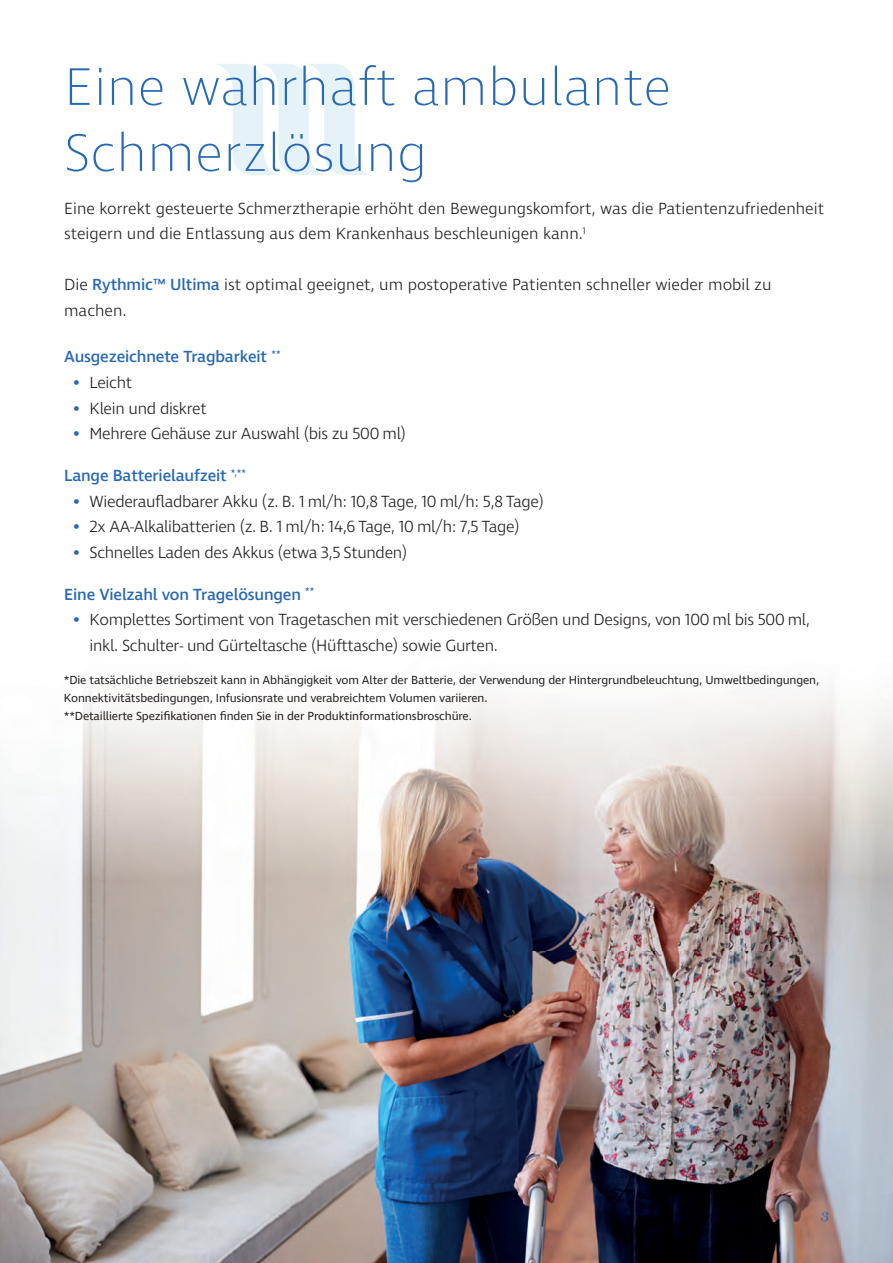
<style>
.page{position:relative;width:893px;height:1263px;background:#fff}
.page>*{position:absolute;margin:0;border:0;box-sizing:border-box;transform-origin:0 0}
.t1{font:200 54px/66px "Ingra";letter-spacing:.01em;color:#2869b3}
.t2{font:300 16.5px/25.5px "Ingra";letter-spacing:-.02em;color:#231f20}
.t3{font:300 16.5px/25.5px "Ingra";color:#231f20}
.t4{font:500 16.5px "Ingra";letter-spacing:-.01em;color:#2869b3}
.t5{font:15px "Miller Display";color:#2869b3}
.t6{font:12px/18px "Ingra";letter-spacing:-.01em;color:#231f20}
.s1{font-weight:500;color:#2869b3}
.s2{font-weight:500;font-size:18.75px;color:#2869b3}
</style>
<div class="page">
<img style="left:0;top:692px;width:893px;height:571px">
<svg style="left:217px;top:64px;width:153px;height:111px"></svg>
<h1 class="t1" style="left:64px;top:57px;width:609px">Eine wahrhaft ambulante<br>Schmerzlösung</h1>
<p class="t3" style="left:64px;top:196px;width:761px">Eine korrekt gesteuerte Schmerztherapie erhöht den Bewegungskomfort, was die Patientenzufriedenheit steigern und die Entlassung aus dem Krankenhaus beschleunigen kann.<sup>1</sup></p>
<p class="t3" style="left:64px;top:273px;width:709px">Die <span class="s1">Rythmic™ Ultima</span> ist optimal geeignet, um postoperative Patienten schneller wieder mobil zu machen.</p>
<p class="t4" style="left:64px;top:347px;width:218px">Ausgezeichnete Tragbarkeit <sup>**</sup></p>
<p class="t2" style="left:73px;top:370px;width:61px"><span class="s2">•</span> Leicht</p>
<p class="t2" style="left:73px;top:396px;width:136px"><span class="s2">•</span> Klein und diskret</p>
<p class="t2" style="left:73px;top:421px;width:335px"><span class="s2">•</span> Mehrere Gehäuse zur Auswahl (bis zu 500 ml)</p>
<p class="t4" style="left:64px;top:465px;width:183px">Lange Batterielaufzeit <sup>*,**</sup></p>
<p class="t2" style="left:73px;top:489px;width:473px"><span class="s2">•</span> Wiederaufladbarer Akku (z. B. 1 ml/h: 10,8 Tage, 10 ml/h: 5,8 Tage)</p>
<p class="t2" style="left:73px;top:514px;width:448px"><span class="s2">•</span> 2x AA-Alkalibatterien (z. B. 1 ml/h: 14,6 Tage, 10 ml/h: 7,5 Tage)</p>
<p class="t2" style="left:73px;top:540px;width:336px"><span class="s2">•</span> Schnelles Laden des Akkus (etwa 3,5 Stunden)</p>
<p class="t4" style="left:64px;top:584px;width:252px">Eine Vielzahl von Tragelösungen <sup>**</sup></p>
<p class="t2" style="left:90px;top:607px;width:722px;text-indent:-17px"><span class="s2">•</span> Komplettes Sortiment von Tragetaschen mit verschiedenen Größen und Designs, von 100 ml bis 500 ml, inkl. Schulter- und Gürteltasche (Hüfttasche) sowie Gurten.</p>
<p class="t6" style="left:64px;top:671px;width:757px">*Die tatsächliche Betriebszeit kann in Abhängigkeit vom Alter der Batterie, der Verwendung der Hintergrundbeleuchtung, Umweltbedingungen,<br>Konnektivitätsbedingungen, Infusionsrate und verabreichtem Volumen variieren.<br>**Detaillierte Spezifikationen finden Sie in der Produktinformationsbroschüre.</p>
<p class="t5" style="left:821px;top:1207px;width:10px">3</p>
</div>
